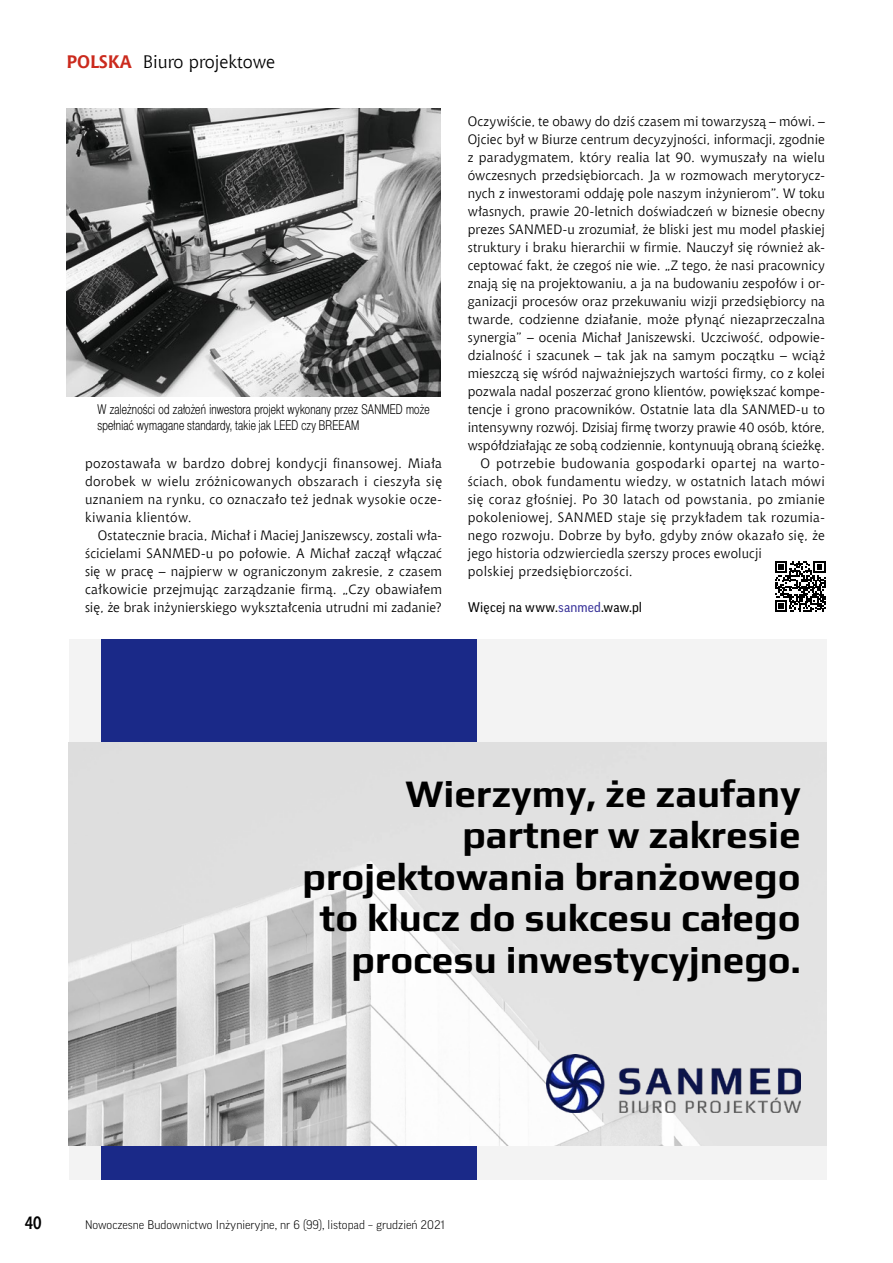
<style>
.page{position:relative;width:893px;height:1263px;background:#fff}
.page>*{position:absolute;margin:0;border:0;box-sizing:border-box;transform-origin:0 0}
.t1{font:700 38.7px/41.5px "Play";color:#000;text-align:right}
.t2{font:18px "Chianti EU";color:#000}
.t3{font:700 18px "Aerton Cnd EFN";color:#000}
.text_podstawowy{font:13.5px/18px "Chianti EU";letter-spacing:.02em;color:#000;text-align:justify}
.podpos_zdjecia_2{font:13.5px/16.2px "Switzer Cnd EFN Light";letter-spacing:.015em;color:#000;scale:.9 1}
.opis_artykulu{font:13.5px "Good Pro";letter-spacing:.01em;color:#000}
.t4{font:300 12px "Good Pro";color:#000}
.s1{font-weight:700;color:#cb2a1d}
.s2{color:#383299}
</style>
<div class="page">
<div style="left:69px;top:639px;width:758px;height:540px;background:#f3f3f3"></div>
<div style="left:101px;top:639px;width:375px;height:540px;background:#1a2988"></div>
<img style="left:69px;top:743px;width:758px;height:402px">
<img style="left:546px;top:1054px;width:255px;height:58px">
<svg style="left:775px;top:561px;width:51px;height:51px"></svg>
<img style="left:66px;top:108px;width:374px;height:288px">
<p class="t2" style="left:66px;top:51px;width:210px"><span class="s1">POLSKA</span> Biuro projektowe</p>
<p class="podpos_zdjecia_2" style="left:97px;top:401px;width:370px">W zależności od założeń inwestora projekt wykonany przez SANMED może spełniać wymagane standardy, takie jak LEED czy BREEAM</p>
<p class="text_podstawowy" style="left:85px;top:454px;width:359px">pozostawała w bardzo dobrej kondycji finansowej. Miała dorobek w wielu zróżnicowanych obszarach i cieszyła się uznaniem na rynku, co oznaczało też jednak wysokie ocze&shy;kiwania klientów.</p>
<p class="text_podstawowy" style="left:85px;top:526px;width:359px;text-indent:13px">Ostatecznie bracia, Michał i Maciej Janiszewscy, zostali wła&shy;ścicielami SANMED-u po połowie. A Michał zaczął włączać się w pracę – najpierw w ograniczonym zakresie, z czasem całkowicie przejmując zarządzanie firmą. „Czy obawiałem się, że brak inżynierskiego wykształcenia utrudni mi zadanie?</p>
<p class="text_podstawowy" style="left:468px;top:112px;width:359px">Oczywiście, te obawy do dziś czasem mi towarzyszą – mówi. – Ojciec był w Biurze centrum decyzyjności, informacji, zgodnie z paradygmatem, który realia lat 90. wymuszały na wielu ówczesnych przedsiębiorcach. Ja w rozmowach merytorycz&shy;nych z inwestorami oddaję pole naszym inżynierom”. W toku własnych, prawie 20-letnich doświadczeń w biznesie obecny prezes SANMED-u zrozumiał, że bliski jest mu model płaskiej struktury i braku hierarchii w firmie. Nauczył się również ak&shy;ceptować fakt, że czegoś nie wie. „Z tego, że nasi pracownicy znają się na projektowaniu, a ja na budowaniu zespołów i or&shy;ganizacji procesów oraz przekuwaniu wizji przedsiębiorcy na twarde, codzienne działanie, może płynąć niezaprzeczalna synergia” – ocenia Michał Janiszewski. Uczciwość, odpowie&shy;dzialność i szacunek – tak jak na samym początku – wciąż mieszczą się wśród najważniejszych wartości firmy, co z kolei pozwala nadal poszerzać grono klientów, powiększać kompe&shy;tencje i grono pracowników. Ostatnie lata dla SANMED-u to intensywny rozwój. Dzisiaj firmę tworzy prawie 40 osób, które, współdziałając ze sobą codziennie, kontynuują obraną ścieżkę.</p>
<p class="text_podstawowy" style="left:468px;top:454px;width:359px;text-align:left;text-indent:13px">O potrzebie budowania gospodarki opartej na warto&shy;ściach, obok fundamentu wiedzy, w ostatnich latach mówi się coraz głośniej. Po 30 latach od powstania, po zmianie pokoleniowej, SANMED staje się przykładem tak rozumia&shy;nego rozwoju. Dobrze by było, gdyby znów okazało się, że jego historia odzwierciedla szerszy proces ewolucji<br>polskiej przedsiębiorczości.</p>
<p class="opis_artykulu" style="left:468px;top:599px;width:176px">Więcej na www.<span class="s2">sanmed</span>.waw.pl</p>
<p class="t1" style="left:303px;top:770px;width:500px">Wierzymy, że zaufany partner w zakresie projektowania branżowego to klucz do sukcesu całego procesu inwestycyjnego.</p>
<p class="t3" style="left:25px;top:1212px;width:18px">40</p>
<p class="t4" style="left:85px;top:1218px;width:361px">Nowoczesne Budownictwo Inżynieryjne, nr 6 (99), listopad – grudzień 2021</p>
</div>
